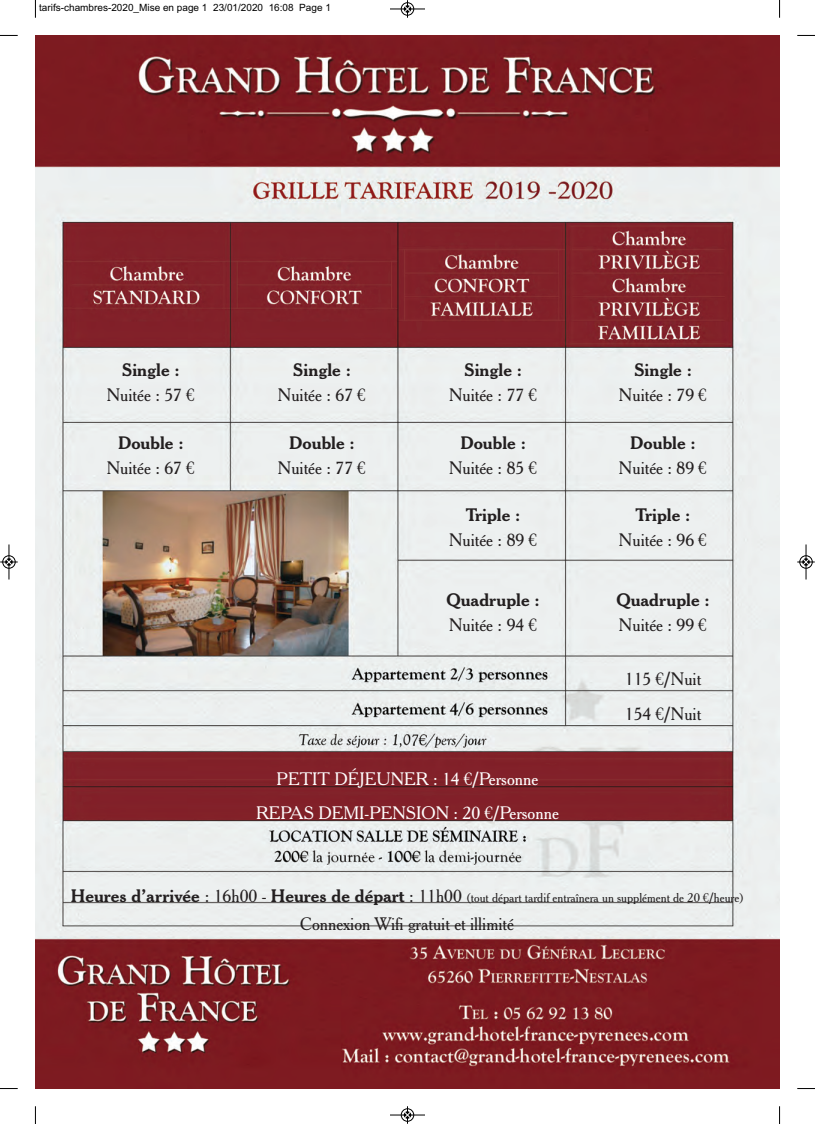
<style>
.page{position:relative;width:815px;height:1124px;background:#fff}
.page>*{position:absolute;margin:0;border:0;box-sizing:border-box;transform-origin:0 0}
.t1{font:17.5px "Cheltenham BT";color:#231f20}
.t2{font:700 17.5px "Cheltenham BT";color:#231f20}
.t3{font:17.5px "Cheltenham BT";color:#fff}
.t4{font:12.5px "Cheltenham BT";color:#231f20}
.t5{font:10px "Arial";color:#000}
.s1{font-family:"Euro Garamond"}
.s2{font-family:"Tahoma"}
.s3{font-weight:700;font-size:17.5px}
.s4{font-size:17.5px}
</style>
<div class="page">
<img style="left:35px;top:35px;width:745px;height:1053px">
<svg style="left:35px;top:0;width:1px;height:18px"></svg>
<svg style="left:0;top:35px;width:18px;height:1px"></svg>
<svg style="left:779px;top:0;width:1px;height:18px"></svg>
<svg style="left:797px;top:35px;width:18px;height:1px"></svg>
<svg style="left:35px;top:1106px;width:1px;height:17px"></svg>
<svg style="left:0;top:1088px;width:18px;height:1px"></svg>
<svg style="left:779px;top:1106px;width:1px;height:17px"></svg>
<svg style="left:797px;top:1088px;width:18px;height:1px"></svg>
<div style="left:401px;top:2px;width:13px;height:14px;border:1px solid #fff;border-radius:50%"></div>
<hr style="left:390px;top:9px;width:35px;height:1px;background:#000">
<div style="left:401px;top:3px;width:13px;height:12px;border:1px solid #000;border-radius:50%"></div>
<svg style="left:404px;top:0;width:7px;height:18px"></svg>
<hr style="left:390px;top:1114px;width:35px;height:1px;background:#000">
<div style="left:401px;top:1108px;width:13px;height:13px;border:1px solid #000;border-radius:50%"></div>
<svg style="left:404px;top:1106px;width:7px;height:17px"></svg>
<div style="left:2px;top:555px;width:14px;height:13px;border:1px solid #fff;border-radius:50%"></div>
<hr style="left:9px;top:544px;width:1px;height:35px;background:#000">
<div style="left:3px;top:555px;width:12px;height:13px;border:1px solid #000;border-radius:50%"></div>
<svg style="left:0;top:558px;width:18px;height:7px"></svg>
<div style="left:799px;top:555px;width:14px;height:13px;border:1px solid #fff;border-radius:50%"></div>
<hr style="left:806px;top:544px;width:1px;height:35px;background:#000">
<div style="left:800px;top:555px;width:12px;height:13px;border:1px solid #000;border-radius:50%"></div>
<svg style="left:797px;top:558px;width:18px;height:7px"></svg>
<p class="t5" style="left:39px;top:2px;width:293px">tarifs-chambres-2020_Mise en page 1 23/01/2020 16:08 Page 1</p>
<p class="t2" style="left:122px;top:363px;width:59px">Single :</p>
<p class="t1" style="left:107px;top:388px;width:90px">Nuitée : 57 <span class="s1">E</span></p>
<p class="t2" style="left:118px;top:436px;width:67px">Double :</p>
<p class="t1" style="left:107px;top:461px;width:90px">Nuitée : 67 <span class="s1">E</span></p>
<p class="t2" style="left:293px;top:363px;width:59px">Single :</p>
<p class="t1" style="left:278px;top:388px;width:90px">Nuitée : 67 <span class="s1">E</span></p>
<p class="t2" style="left:464px;top:363px;width:59px">Single :</p>
<p class="t1" style="left:449px;top:388px;width:90px">Nuitée : 77 <span class="s1">E</span></p>
<p class="t2" style="left:634px;top:363px;width:59px">Single :</p>
<p class="t1" style="left:619px;top:388px;width:90px">Nuitée : 79 <span class="s1">E</span></p>
<p class="t2" style="left:289px;top:436px;width:67px">Double :</p>
<p class="t1" style="left:278px;top:461px;width:90px">Nuitée : 77 <span class="s1">E</span></p>
<p class="t2" style="left:460px;top:436px;width:67px">Double :</p>
<p class="t1" style="left:449px;top:461px;width:90px">Nuitée : 85 <span class="s1">E</span></p>
<p class="t2" style="left:630px;top:436px;width:67px">Double :</p>
<p class="t1" style="left:619px;top:461px;width:90px">Nuitée : 89 <span class="s1">E</span></p>
<p class="t2" style="left:466px;top:508px;width:56px">Triple :</p>
<p class="t1" style="left:449px;top:533px;width:90px">Nuitée : 89 <span class="s1">E</span></p>
<p class="t2" style="left:636px;top:508px;width:56px">Triple :</p>
<p class="t1" style="left:619px;top:533px;width:90px">Nuitée : 96 <span class="s1">E</span></p>
<p class="t2" style="left:446px;top:593px;width:95px">Quadruple :</p>
<p class="t1" style="left:449px;top:618px;width:90px">Nuitée : 94 <span class="s1">E</span></p>
<p class="t2" style="left:616px;top:593px;width:95px">Quadruple :</p>
<p class="t1" style="left:619px;top:618px;width:90px">Nuitée : 99 <span class="s1">E</span></p>
<p class="t1" style="left:625px;top:672px;width:78px">115 <span class="s1">E</span><span class="s2">/</span>Nuit</p>
<p class="t1" style="left:625px;top:707px;width:78px">154 <span class="s1">E</span><span class="s2">/</span>Nuit</p>
<p class="t3" style="left:277px;top:771px;width:263px">PETIT DÉJEUNER : 14 <span class="s1">E</span><span class="s2">/</span>Personne</p>
<p class="t3" style="left:256px;top:806px;width:304px">REPAS DEMI-PENSION : 20 <span class="s1">E</span><span class="s2">/</span>Personne</p>
<p class="t4" style="left:71px;top:892px;width:675px"><span class="s3">Heures d’arrivée</span> <span class="s4">: 16h00 -</span> <span class="s3">Heures de départ</span> <span class="s4">: 11h00</span> (tout départ tardif entraînera un supplément de 20 <span class="s1">E</span><span class="s2">/</span>heure)</p>
<p class="t1" style="left:300px;top:916px;width:215px">Connexion Wifi gratuit et illimité</p>
</div>
